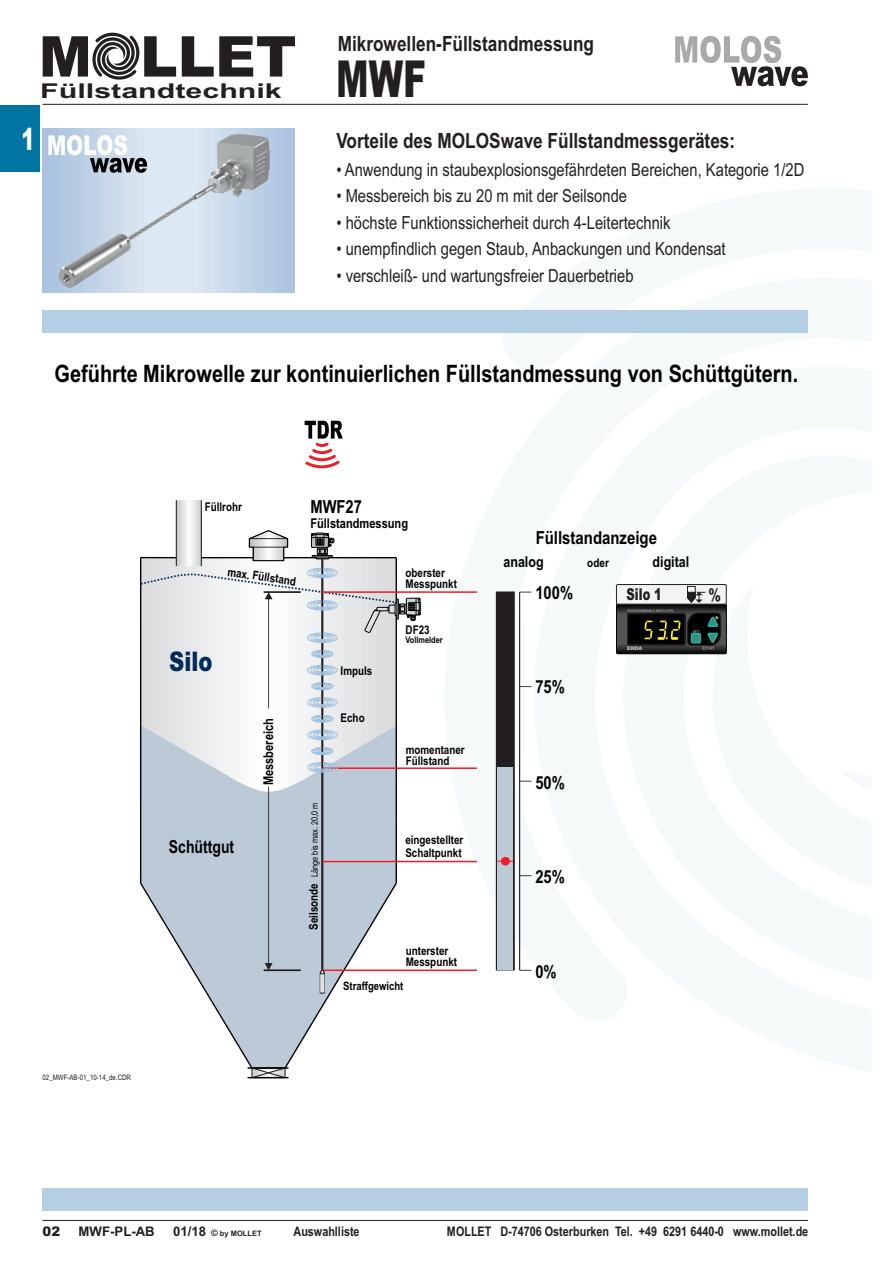
<style>
.page{position:relative;width:893px;height:1263px;background:#fff}
.page>*{position:absolute;margin:0;border:0;box-sizing:border-box;transform-origin:0 0}
.t1{font:900 56.25px "Arial";color:#231f20}
.t2{font:900 51px "Arial";color:#231f20;scale:.68 1}
.t3{font:900 30.6px "Arial";color:#fff;scale:.65 1}
.t4{font:900 27px "Arial";color:#022b5c;scale:.78 1}
.t5{font:700 24px "Arial Narrow";color:#000002}
.t6{font:700 21px "Arial Narrow";color:#231f20}
.t7{font:700 20.4px "Arial";color:#231f20;scale:1.49 1}
.t8{font:18px "Arial Narrow";color:#231f20}
.t9{font:700 18px "Arial Narrow";color:#000002}
.t10{font:700 18px "Arial";color:#000002;scale:.78 1}
.t11{font:900 17.55px "Arial";color:#231f20;scale:.71 1}
.t12{font:900 16.35px "Arial";color:#231f20;scale:.7 1}
.t13{font:700 15px "Arial Narrow";color:#000002}
.t14{font:700 13.5px "Arial Narrow";color:#000002}
.t15{font:700 13.2px "Arial";color:#231f20;scale:.82 1}
.t16{font:700 13.2px "Arial";color:#231f20}
.t17{font:900 13.2px "Arial";color:#231f20}
.t18{font:700 12px/10.9px "Arial Narrow";color:#000002}
.t19{font:700 11.55px "Arial Narrow";color:#000002}
.t20{font:9px "Arial Narrow";color:#000002}
.t21{font:700 9px "Arial Narrow";color:#000002}
.t22{font:7.5px "Arial Narrow";color:#231f20}
.t23{font:700 7.5px "Arial";color:#231f20}
.t24{font:900 5.1px "Arial";color:#bcbdc0}
.s1{font-size:13.2px}
.s2{font-size:9px}
</style>
<div class="page">
<div style="left:0;top:105px;width:40px;height:67px;background:#0075a1"></div>
<div style="left:42px;top:1188px;width:766px;height:22px;background:#b4cee4"></div>
<div style="left:42px;top:311px;width:766px;height:22px;background:#b4cee4"></div>
<svg style="left:141px;top:709px;width:255px;height:6px"></svg>
<hr style="left:396px;top:558px;width:1px;height:264px;background:#000002">
<hr style="left:140px;top:558px;width:1px;height:325px;background:#000002">
<hr style="left:321px;top:559px;width:2px;height:411px;background:#231f20">
<hr style="left:322px;top:969px;width:155px;height:2px;background:#ee1d23">
<hr style="left:322px;top:767px;width:155px;height:2px;background:#ee1d23">
<hr style="left:322px;top:861px;width:155px;height:1px;background:#ee1d23">
<hr style="left:322px;top:591px;width:155px;height:2px;background:#ee1d23">
<svg style="left:495px;top:591px;width:36px;height:380px"></svg>
<svg style="left:139px;top:715px;width:259px;height:364px"></svg>
<svg style="left:139px;top:500px;width:282px;height:209px"></svg>
<svg style="left:616px;top:604px;width:110px;height:50px"></svg>
<div style="left:616px;top:604px;width:111px;height:50px;border:1px solid #010002"></div>
<svg style="left:627px;top:609px;width:96px;height:41px;background:#21271f"></svg>
<div style="left:616px;top:584px;width:110px;height:20px;background:#f2f3f4;border:1px solid #231f20"></div>
<svg style="left:687px;top:586px;width:18px;height:17px"></svg>
<hr style="left:43px;top:1220px;width:765px;height:1px;background:#231f20">
<hr style="left:43px;top:104px;width:765px;height:1px;background:#231f20">
<svg style="left:92px;top:33px;width:47px;height:47px"></svg>
<svg style="left:675px;top:36px;width:133px;height:50px"></svg>
<img style="left:43px;top:128px;width:251px;height:164px">
<svg style="left:304px;top:421px;width:39px;height:48px"></svg>
<h1 class="t1" style="left:39px;top:36px;width:259px">M LLET</h1>
<p class="t7" style="left:40px;top:83px;width:164px">Füllstandtechnik</p>
<h3 class="t3" style="left:22px;top:128px;width:22px">1</h3>
<p class="t6" style="left:338px;top:36px;width:258px">Mikrowellen-Füllstandmessung</p>
<h2 class="t2" style="left:336px;top:61px;width:134px">MWF</h2>
<p class="t6" style="left:336px;top:133px;width:400px">Vorteile des MOLOSwave Füllstandmessgerätes:</p>
<p class="t8" style="left:336px;top:163px;width:469px">• Anwendung in staubexplosionsgefährdeten Bereichen, Kategorie 1/2D</p>
<p class="t8" style="left:336px;top:216px;width:336px">• höchste Funktionssicherheit durch 4-Leitertechnik</p>
<p class="t8" style="left:336px;top:269px;width:299px">• verschleiß- und wartungsfreier Dauerbetrieb</p>
<p class="t8" style="left:336px;top:189px;width:292px">• Messbereich bis zu 20 m mit der Seilsonde</p>
<p class="t8" style="left:336px;top:242px;width:391px">• unempfindlich gegen Staub, Anbackungen und Kondensat</p>
<h3 class="t5" style="left:55px;top:365px;width:745px">Geführte Mikrowelle zur kontinuierlichen Füllstandmessung von Schüttgütern.</h3>
<p class="t22" style="left:43px;top:1074px;width:90px">02_MWF-AB-01_10-14_de.CDR</p>
<p class="t18" style="left:205px;top:502px;width:39px">Füllrohr</p>
<p class="t9" style="left:310px;top:500px;width:53px">MWF27</p>
<p class="t14" style="left:310px;top:518px;width:99px">Füllstandmessung</p>
<p class="t18" style="left:228px;top:567px;width:70px;rotate:8deg">max. Füllstand</p>
<h3 class="t4" style="left:169px;top:651px;width:57px">Silo</h3>
<p class="t10" style="left:169px;top:840px;width:85px">Schüttgut</p>
<p class="t14" style="left:263px;top:785px;width:69px;rotate:-90deg">Messbereich</p>
<p class="t20" style="left:311px;top:877px;width:76px;rotate:-90deg">Länge bis max. 20,0 m</p>
<p class="t18" style="left:309px;top:930px;width:48px;rotate:-90deg">Seilsonde</p>
<p class="t18" style="left:406px;top:568px;width:53px">oberster<br>Messpunkt</p>
<p class="t18" style="left:341px;top:666px;width:33px">Impuls</p>
<p class="t18" style="left:341px;top:714px;width:26px">Echo</p>
<p class="t18" style="left:406px;top:626px;width:26px">DF23</p>
<p class="t21" style="left:406px;top:637px;width:39px">Vollmelder</p>
<p class="t18" style="left:406px;top:745px;width:61px">momentaner<br>Füllstand</p>
<p class="t18" style="left:405px;top:835px;width:59px;line-height:12.3px">eingestellter<br>Schaltpunkt</p>
<p class="t18" style="left:406px;top:946px;width:53px">unterster<br>Messpunkt</p>
<p class="t19" style="left:343px;top:981px;width:62px">Straffgewicht</p>
<p class="t9" style="left:536px;top:530px;width:123px">Füllstandanzeige</p>
<p class="t13" style="left:503px;top:556px;width:42px">analog</p>
<p class="t18" style="left:587px;top:558px;width:23px">oder</p>
<p class="t13" style="left:653px;top:556px;width:38px">digital</p>
<p class="t9" style="left:535px;top:586px;width:39px">100%</p>
<p class="t9" style="left:535px;top:680px;width:31px">75%</p>
<p class="t9" style="left:535px;top:776px;width:31px">50%</p>
<p class="t9" style="left:535px;top:870px;width:31px">25%</p>
<p class="t9" style="left:535px;top:964px;width:23px">0%</p>
<p class="t12" style="left:627px;top:589px;width:52px">Silo 1</p>
<p class="t11" style="left:708px;top:588px;width:19px">%</p>
<p class="t24" style="left:627px;top:646px;width:17px">ENDA</p>
<p class="t17" style="left:43px;top:1227px;width:19px">02</p>
<p class="t16" style="left:79px;top:1227px;width:78px">MWF-PL-AB</p>
<p class="t23" style="left:173px;top:1231px;width:90px"><span class="s1">01/18</span> <span class="s2">©</span> by MOLLET</p>
<p class="t15" style="left:306px;top:1227px;width:60px">Preisliste</p>
<p class="t15" style="left:447px;top:1227px;width:442px">MOLLET D-74706 Osterburken Tel. +49 6291 6440-0 www.mollet.de</p>
<p class="t15" style="left:294px;top:1227px;width:82px">Auswahlliste</p>
</div>
